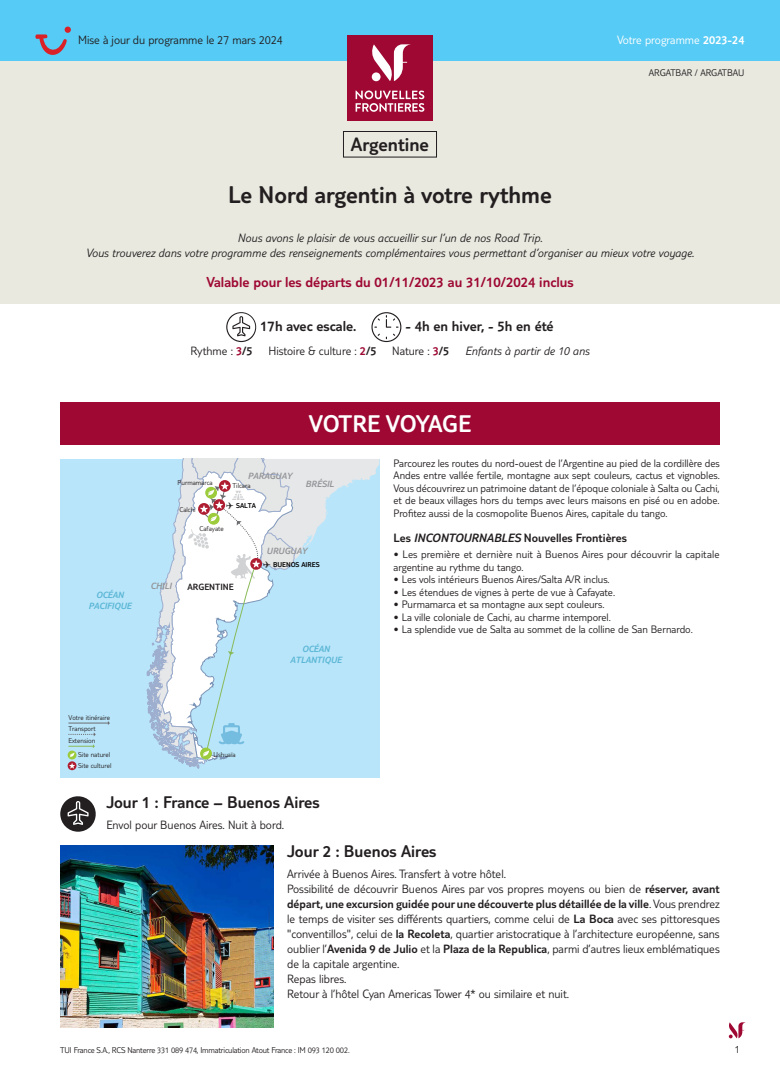
<style>
.page{position:relative;width:780px;height:1088px;background:#fff}
.page>*{position:absolute;margin:0;border:0;box-sizing:border-box;transform-origin:0 0}
.t1{font:300 25px "TUI Type";color:#231f20}
.t2{font:300 25px "TUI Type";letter-spacing:-.015em;color:#fff}
.t3{font:300 20px "TUI Type";color:#231f20}
.t4{font:300 17.5px "TUI Type";color:#231f20}
.t5{font:300 15px "TUI Type";color:#9e0832}
.t6{font:300 15px "TUI Type";color:#231f20}
.t7{font:300 12.5px/15px "TUI Type";color:#231f20}
.t8{font:italic 300 12.5px/15px "TUI Type";color:#231f20;text-align:center}
.t9{font:300 12.5px "TUI Type";color:#231f20}
.t10{font:300 12.5px "TUI Type";color:#fff}
.t11{font:300 11.25px/12.5px "TUI Type";color:#231f20;text-align:justify}
.t12{font:300 10px "TUI Type";color:#231f20}
.t13{font:italic 300 9.38px/11.2px "TUI Type";color:#59b6d5;text-align:center}
.t14{font:italic 300 9.38px "TUI Type";color:#939598}
.t15{font:300 9.38px "TUI Type";color:#231f20}
.t16{font:300 8.75px "TUI Type";letter-spacing:-.02em;color:#231f20}
.t17{font:300 7.25px/11.6px "TUI Type";color:#231f20}
.t18{font:300 7.25px "TUI Type";color:#000001}
.s1{font-style:inherit}
.s2{color:#9e0832}
.s3{font-style:normal}
.s4{font-style:normal;color:#9e0832}
.s5{color:#231f20}
.s6{font-style:italic}
</style>
<div class="page">
<svg style="left:728px;top:1022px;width:18px;height:16px"></svg>
<div style="left:0;top:0;width:780px;height:303px;background:#e9e9e0"></div>
<div style="left:0;top:0;width:780px;height:60px;background:#56cbf5"></div>
<div style="left:347px;top:35px;width:85px;height:85px;background:#9e0832"></div>
<svg style="left:355px;top:90px;width:69px;height:22px"></svg>
<svg style="left:371px;top:44px;width:40px;height:37px"></svg>
<svg style="left:226px;top:312px;width:30px;height:30px"></svg>
<svg style="left:371px;top:312px;width:30px;height:30px"></svg>
<div style="left:343px;top:131px;width:94px;height:26px;border:1px solid #231f20"></div>
<div style="left:60px;top:402px;width:659px;height:43px;background:#9e0832"></div>
<div style="left:60px;top:459px;width:319px;height:319px;background:#b9e5fa"></div>
<hr style="left:68px;top:723px;width:40px;height:1px;background:#6c6d70">
<svg style="left:68px;top:732px;width:28px;height:4px"></svg>
<svg style="left:68px;top:744px;width:27px;height:13px"></svg>
<svg style="left:68px;top:761px;width:8px;height:9px"></svg>
<svg style="left:69px;top:763px;width:6px;height:5px"></svg>
<svg style="left:147px;top:459px;width:232px;height:309px"></svg>
<svg style="left:60px;top:796px;width:36px;height:36px"></svg>
<img style="left:60px;top:845px;width:213px;height:183px">
<svg style="left:35px;top:27px;width:36px;height:28px"></svg>
<p class="t7" style="left:78px;top:32px;width:206px">Mise à jour du programme le 27 mars 2024</p>
<h2 class="t3" style="left:351px;top:133px;width:80px">Argentine</h2>
<h1 class="t1" style="left:228px;top:180px;width:325px">Le Nord argentin à votre rythme</h1>
<p class="t10" style="left:617px;top:33px;width:129px">Votre programme <span class="s1">2023-24</span></p>
<p class="t12" style="left:648px;top:67px;width:97px">ARGATBAR / ARGATBAU</p>
<p class="t8" style="left:86px;top:230px;width:610px">Nous avons le plaisir de vous accueillir sur l’un de nos Road Trip.<br>Vous trouverez dans votre programme des renseignements complémentaires vous permettant d’organiser au mieux votre voyage.</p>
<h3 class="t5" style="left:206px;top:273px;width:368px">Valable pour les départs du 01/11/2023 au 31/10/2024 inclus</h3>
<h3 class="t6" style="left:260px;top:318px;width:98px">17h avec escale.</h3>
<h3 class="t6" style="left:405px;top:318px;width:150px">- 4h en hiver, - 5h en été</h3>
<p class="t7" style="left:190px;top:343px;width:64px">Rythme : <span class="s2">3</span><span class="s1">/5</span></p>
<p class="t7" style="left:268px;top:343px;width:110px">Histoire &amp; culture : <span class="s2">2</span><span class="s1">/5</span></p>
<p class="t8" style="left:392px;top:343px;width:199px"><span class="s3">Nature :</span> <span class="s4">3</span><span class="s3">/5</span> Enfants à partir de 10 ans</p>
<p class="t13" style="left:88px;top:589px;width:45px">OCÉAN<br>PACIFIQUE</p>
<h1 class="t2" style="left:309px;top:409px;width:164px">VOTRE VOYAGE</h1>
<p class="t14" style="left:248px;top:470px;width:46px">PARAGUAY</p>
<p class="t17" style="left:177px;top:476px;width:37px">Purmamarca</p>
<p class="t17" style="left:179px;top:503px;width:18px">Calchi</p>
<p class="t17" style="left:199px;top:523px;width:26px">Cafayate</p>
<p class="t17" style="left:232px;top:480px;width:20px">Tilcara</p>
<p class="t18" style="left:226px;top:501px;width:31px"><span class="s5">✈</span> SALTA</p>
<p class="t14" style="left:305px;top:478px;width:30px">BRÉSIL</p>
<p class="t14" style="left:266px;top:545px;width:42px">URUGUAY</p>
<p class="t14" style="left:150px;top:581px;width:23px">CHILI</p>
<p class="t15" style="left:187px;top:581px;width:48px">ARGENTINE</p>
<p class="t18" style="left:263px;top:560px;width:58px"><span class="s5">✈</span> BUENOS AIRES</p>
<p class="t13" style="left:290px;top:643px;width:53px">OCÉAN<br>ATLANTIQUE</p>
<p class="t11" style="left:393px;top:456px;width:328px">Parcourez les routes du nord-ouest de l’Argentine au pied de la cordillère des Andes entre vallée fertile, montagne aux sept couleurs, cactus et vignobles.<br>Vous découvrirez un patrimoine datant de l’époque coloniale à Salta ou Cachi, et de beaux villages hors du temps avec leurs maisons en pisé ou en adobe.<br>Profitez aussi de la cosmopolite Buenos Aires, capitale du tango.</p>
<p class="t9" style="left:393px;top:531px;width:235px">Les <span class="s6">INCONTOURNABLES</span> Nouvelles Frontières</p>
<p class="t11" style="left:393px;top:548px;width:327px">• Les première et dernière nuit à Buenos Aires pour découvrir la capitale argentine au rythme du tango.</p>
<p class="t11" style="left:393px;top:573px;width:218px">• Les vols intérieurs Buenos Aires/Salta A/R inclus.</p>
<p class="t11" style="left:393px;top:585px;width:223px">• Les étendues de vignes à perte de vue à Cafayate.</p>
<p class="t11" style="left:393px;top:598px;width:212px">• Purmamarca et sa montagne aux sept couleurs.</p>
<p class="t11" style="left:393px;top:610px;width:219px">• La ville coloniale de Cachi, au charme intemporel.</p>
<p class="t11" style="left:393px;top:623px;width:301px">• La splendide vue de Salta au sommet de la colline de San Bernardo.</p>
<p class="t17" style="left:68px;top:712px;width:43px">Votre itinéraire<br>Transport<br>Extension</p>
<p class="t17" style="left:78px;top:749px;width:35px;line-height:10.8px">Site naturel<br>Site culturel</p>
<h3 class="t4" style="left:106px;top:792px;width:215px">Jour 1 : France – Buenos Aires</h3>
<p class="t7" style="left:106px;top:817px;width:179px">Envol pour Buenos Aires. Nuit à bord.</p>
<h3 class="t4" style="left:287px;top:841px;width:151px">Jour 2 : Buenos Aires</h3>
<p class="t7" style="left:287px;top:866px;width:434px">Arrivée à Buenos Aires. Transfert à votre hôtel.<br>Possibilité de découvrir Buenos Aires par vos propres moyens ou bien de <span class="s1">réserver, avant départ, une excursion guidée pour une découverte plus détaillée de la ville</span>. Vous prendrez le temps de visiter ses différents quartiers, comme celui de <span class="s1">La Boca</span> avec ses pittoresques "conventillos", celui de <span class="s1">la Recoleta</span>, quartier aristocratique à l’architecture européenne, sans oublier l’<span class="s1">Avenida 9 de Julio</span> et la <span class="s1">Plaza de la Republica</span>, parmi d’autres lieux emblématiques de la capitale argentine.<br>Repas libres.<br>Retour à l’hôtel Cyan Americas Tower 4* ou similaire et nuit.</p>
<p class="t17" style="left:213px;top:748px;width:24px">Ushuaïa</p>
<p class="t16" style="left:60px;top:1045px;width:291px">TUI France S.A., RCS Nanterre 331 089 474, Immatriculation Atout France : IM 093 120 002.</p>
<p class="t11" style="left:734px;top:1042px;width:7px">1</p>
</div>
